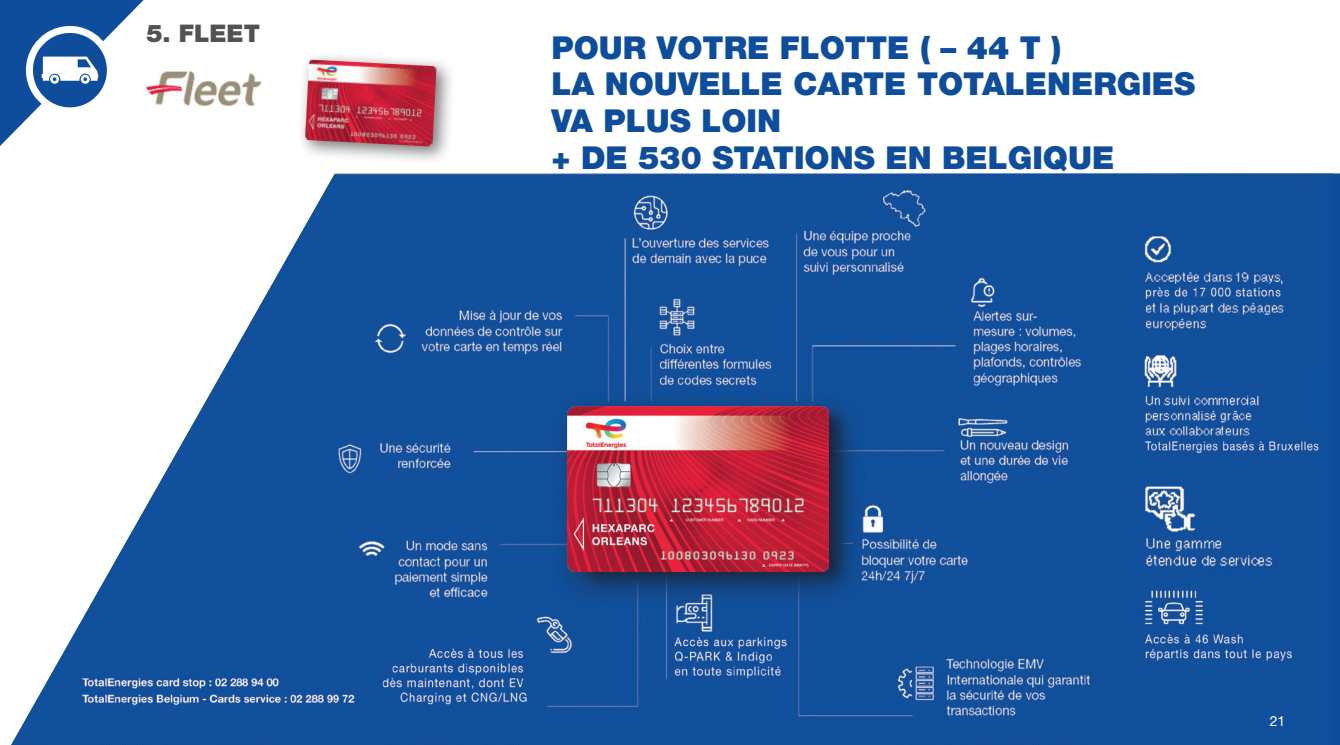
<style>
.page{position:relative;width:1340px;height:745px;background:#fff}
.page>*{position:absolute;margin:0;border:0;box-sizing:border-box;transform-origin:0 0}
.t1{font:900 31.68px/36.8px "Helvetica Neue LT Std";color:#0d4d9b}
.t2{font:900 24.32px "Helvetica Neue LT Std";color:#505355}
.t3{font:14px "Helvetica Neue LT Pro";color:#fff}
</style>
<div class="page">
<svg style="left:0;top:0;width:144px;height:146px"></svg>
<div style="left:26px;top:26px;width:88px;height:88px;border:7px solid #fff;border-radius:50%"></div>
<img style="left:11px;top:173px;width:1322px;height:571px">
<img style="left:139px;top:68px;width:123px;height:49px">
<div style="left:297px;top:51px;width:158px;height:114px;background:#231f20;opacity:.6"></div>
<img style="left:305px;top:60px;width:131px;height:86px">
<div style="left:548px;top:387px;width:320px;height:223px;background:#231f20;opacity:.6"></div>
<img style="left:567px;top:406px;width:261px;height:165px">
<p class="t2" style="left:146px;top:19px;width:115px">5. FLEET</p>
<p class="t1" style="left:551px;top:29px;width:645px">POUR VOTRE FLOTTE ( – 44 T )<br>LA NOUVELLE CARTE TOTALENERGIES<br>VA PLUS LOIN<br>+ DE 530 STATIONS EN BELGIQUE</p>
<p class="t3" style="left:1269px;top:712px;width:17px">21</p>
</div>
